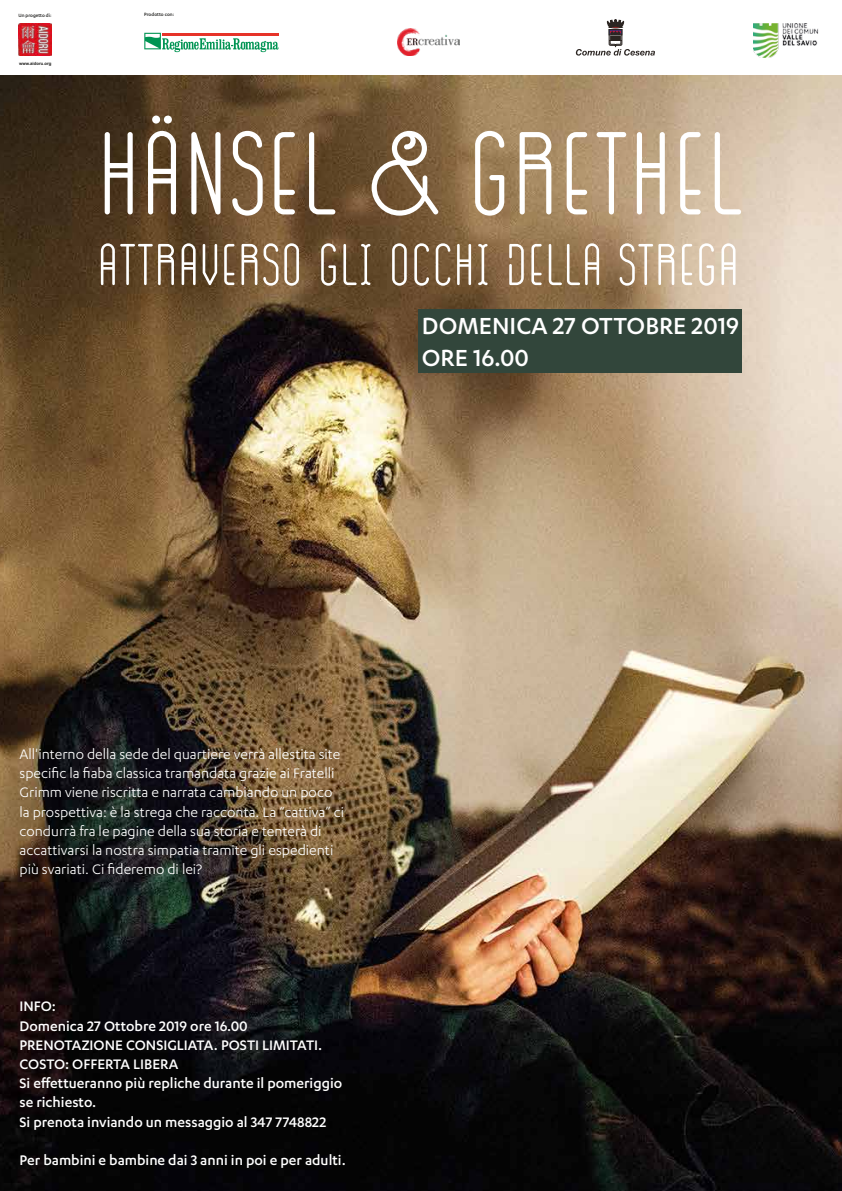
<style>
.page{position:relative;width:842px;height:1191px;background:#fff}
.page>*{position:absolute;margin:0;border:0;box-sizing:border-box;transform-origin:0 0}
.t1{font:500 27px/32.4px "Karbon";color:#fff}
.t2{font:16px/19.2px "Karbon";color:#fff}
.t3{font:500 16px/19.2px "Karbon";color:#fff}
.t4{font:500 5.4px "Karbon";color:#1d1d1b}
.t5{font:700 4.3px "Arial";color:#1d1d1b}
</style>
<div class="page">
<img style="left:0;top:75px;width:841px;height:1116px">
<svg style="left:144px;top:33px;width:134px;height:19px"></svg>
<img style="left:19px;top:23px;width:32px;height:33px">
<svg style="left:576px;top:20px;width:79px;height:36px"></svg>
<img style="left:397px;top:28px;width:62px;height:27px">
<img style="left:753px;top:23px;width:66px;height:34px">
<svg style="left:105px;top:132px;width:28px;height:82px"></svg>
<svg style="left:148px;top:116px;width:28px;height:98px"></svg>
<svg style="left:191px;top:132px;width:29px;height:82px"></svg>
<svg style="left:232px;top:131px;width:31px;height:85px"></svg>
<svg style="left:274px;top:132px;width:21px;height:82px"></svg>
<svg style="left:309px;top:132px;width:26px;height:82px"></svg>
<svg style="left:372px;top:131px;width:66px;height:85px"></svg>
<svg style="left:475px;top:131px;width:29px;height:85px"></svg>
<svg style="left:520px;top:132px;width:31px;height:82px"></svg>
<svg style="left:567px;top:132px;width:20px;height:82px"></svg>
<svg style="left:597px;top:132px;width:29px;height:82px"></svg>
<svg style="left:637px;top:132px;width:28px;height:82px"></svg>
<svg style="left:680px;top:132px;width:21px;height:82px"></svg>
<svg style="left:715px;top:132px;width:26px;height:82px"></svg>
<svg style="left:101px;top:243px;width:73px;height:42px"></svg>
<svg style="left:182px;top:243px;width:14px;height:42px"></svg>
<svg style="left:203px;top:244px;width:14px;height:41px"></svg>
<svg style="left:224px;top:244px;width:10px;height:41px"></svg>
<svg style="left:242px;top:244px;width:15px;height:41px"></svg>
<svg style="left:263px;top:243px;width:15px;height:43px"></svg>
<svg style="left:284px;top:243px;width:15px;height:43px"></svg>
<svg style="left:321px;top:243px;width:15px;height:43px"></svg>
<svg style="left:343px;top:244px;width:27px;height:41px"></svg>
<svg style="left:392px;top:243px;width:15px;height:43px"></svg>
<svg style="left:414px;top:243px;width:15px;height:43px"></svg>
<svg style="left:436px;top:243px;width:14px;height:43px"></svg>
<svg style="left:457px;top:244px;width:14px;height:41px"></svg>
<svg style="left:478px;top:244px;width:10px;height:41px"></svg>
<svg style="left:509px;top:244px;width:15px;height:41px"></svg>
<svg style="left:531px;top:244px;width:11px;height:41px"></svg>
<svg style="left:549px;top:243px;width:50px;height:42px"></svg>
<svg style="left:620px;top:243px;width:54px;height:43px"></svg>
<svg style="left:682px;top:244px;width:10px;height:41px"></svg>
<svg style="left:699px;top:243px;width:15px;height:43px"></svg>
<svg style="left:721px;top:243px;width:14px;height:42px"></svg>
<div style="left:418px;top:309px;width:324px;height:63px;background:#32463b"></div>
<p class="t4" style="left:18px;top:12px;width:35px">Un progetto di:</p>
<p class="t4" style="left:144px;top:12px;width:31px">Prodotto con:</p>
<p class="t5" style="left:19px;top:61px;width:34px">www.aidoru.org</p>
<h1 class="t1" style="left:422px;top:308px;width:319px">DOMENICA 27 OTTOBRE 2019<br>ORE 16.00</h1>
<p class="t2" style="left:20px;top:744px;width:326px">All'interno della sede del quartiere verrà allestita site specific la fiaba classica tramandata grazie ai Fratelli Grimm viene riscritta e narrata cambiando un poco la prospettiva: è la strega che racconta. La “cattiva” ci condurrà fra le pagine della sua storia e tenterà di accattivarsi la nostra simpatia tramite gli espedienti più svariati. Ci fideremo di lei?</p>
<p class="t3" style="left:20px;top:996px;width:324px">INFO:<br>Domenica 27 Ottobre 2019 ore 16.00<br>PRENOTAZIONE CONSIGLIATA. POSTI LIMITATI.<br>COSTO: OFFERTA LIBERA<br>Si effettueranno più repliche durante il pomeriggio se richiesto.<br>Si prenota inviando un messaggio al 347 7748822</p>
<p class="t3" style="left:20px;top:1150px;width:328px">Per bambini e bambine dai 3 anni in poi e per adulti.</p>
</div>
